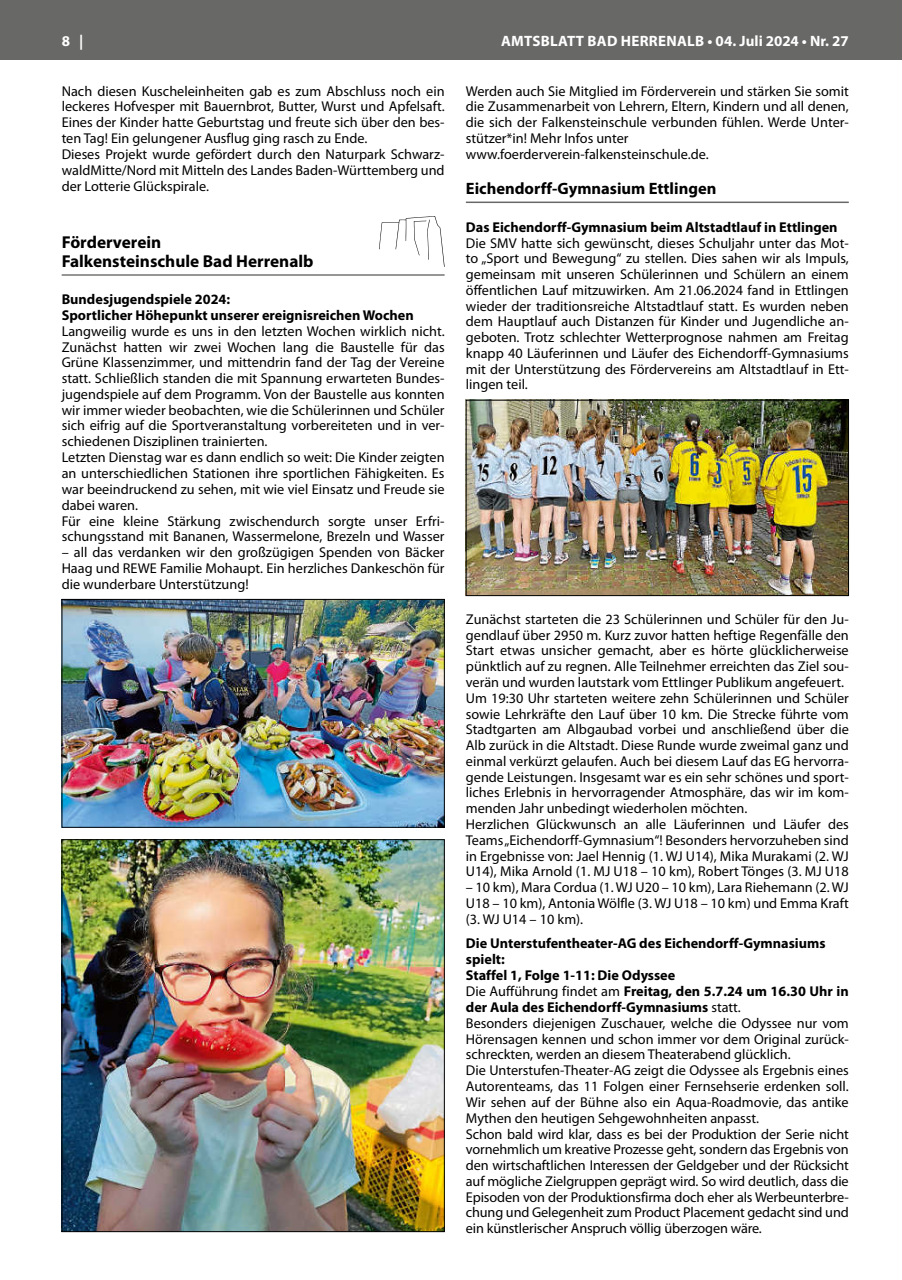
<style>
.page{position:relative;width:902px;height:1280px;background:#fff}
.page>*{position:absolute;margin:0;border:0;box-sizing:border-box;transform-origin:0 0}
.t1{font:700 17.25px/18.8px "Myriad Pro";color:#000}
.t2{font:700 16.5px "Myriad Pro";color:#000}
.t3{font:700 15px "Myriad Pro";letter-spacing:.02em;color:#fff}
.t4{font:14.25px/15.8px "Myriad Pro";color:#000}
.t5{font:700 14.25px/16px "Myriad Pro";color:#000}
.s1{font-weight:700}
</style>
<div class="page">
<div style="left:0;top:0;width:901px;height:60px;background:#686867"></div>
<hr style="left:62px;top:274px;width:382px;height:2px;background:#737372">
<svg style="left:379px;top:216px;width:65px;height:50px"></svg>
<img style="left:64px;top:601px;width:378px;height:224px">
<div style="left:62px;top:599px;width:382px;height:228px;border:1px solid #000"></div>
<img style="left:64px;top:841px;width:378px;height:389px">
<div style="left:62px;top:839px;width:382px;height:393px;border:1px solid #000"></div>
<hr style="left:466px;top:202px;width:382px;height:1px;background:#686867">
<img style="left:468px;top:402px;width:378px;height:192px">
<div style="left:466px;top:400px;width:382px;height:196px;border:1px solid #000"></div>
<p class="t3" style="left:62px;top:31px;width:23px">8 |</p>
<p class="t3" style="left:501px;top:31px;width:349px">AMTSBLATT BAD HERRENALB • 04. Juli 2024 • Nr. 27</p>
<p class="t4" style="left:62px;top:83px;width:384px">Nach diesen Kuscheleinheiten gab es zum Abschluss noch ein leckeres Hofvesper mit Bauernbrot, Butter, Wurst und Apfelsaft.<br>Eines der Kinder hatte Geburtstag und freute sich über den bes&shy;ten Tag! Ein gelungener Ausflug ging rasch zu Ende.<br>Dieses Projekt wurde gefördert durch den Naturpark Schwarz&shy;waldMitte/Nord mit Mitteln des Landes Baden-Württemberg und der Lotterie Glückspirale.</p>
<p class="t4" style="left:466px;top:83px;width:384px">Werden auch Sie Mitglied im Förderverein und stärken Sie somit die Zusammenarbeit von Lehrern, Eltern, Kindern und all denen, die sich der Falkensteinschule verbunden fühlen. Werde Unter&shy;stützer*in! Mehr Infos unter www.foerderverein-falkensteinschule.de.</p>
<p class="t2" style="left:466px;top:178px;width:252px">Eichendorff-Gymnasium Ettlingen</p>
<p class="t5" style="left:466px;top:218px;width:373px">Das Eichendorff-Gymnasium beim Altstadtlauf in Ettlingen</p>
<p class="t4" style="left:466px;top:235px;width:384px;text-align:justify">Die SMV hatte sich gewünscht, dieses Schuljahr unter das Mot&shy;to „Sport und Bewegung“ zu stellen. Dies sahen wir als Impuls, gemeinsam mit unseren Schülerinnen und Schülern an einem öffentlichen Lauf mitzuwirken. Am 21.06.2024 fand in Ettlingen wieder der traditionsreiche Altstadtlauf statt. Es wurden neben dem Hauptlauf auch Distanzen für Kinder und Jugendliche an&shy;geboten. Trotz schlechter Wetterprognose nahmen am Freitag knapp 40 Läuferinnen und Läufer des Eichendorff-Gymnasiums mit der Unterstützung des Fördervereins am Altstadtlauf in Ett&shy;lingen teil.</p>
<p class="t1" style="left:62px;top:232px;width:253px">Förderverein<br>Falkensteinschule Bad Herrenalb</p>
<p class="t5" style="left:62px;top:290px;width:353px">Bundesjugendspiele 2024:<br>Sportlicher Höhepunkt unserer ereignisreichen Wochen</p>
<p class="t4" style="left:62px;top:323px;width:384px">Langweilig wurde es uns in den letzten Wochen wirklich nicht.<br>Zunächst hatten wir zwei Wochen lang die Baustelle für das Grüne Klassenzimmer, und mittendrin fand der Tag der Vereine statt. Schließlich standen die mit Spannung erwarteten Bundes&shy;jugendspiele auf dem Programm. Von der Baustelle aus konnten wir immer wieder beobachten, wie die Schülerinnen und Schüler sich eifrig auf die Sportveranstaltung vorbereiteten und in ver&shy;schiedenen Disziplinen trainierten.<br>Letzten Dienstag war es dann endlich so weit: Die Kinder zeigten an unterschiedlichen Stationen ihre sportlichen Fähigkeiten. Es war beeindruckend zu sehen, mit wie viel Einsatz und Freude sie dabei waren.<br>Für eine kleine Stärkung zwischendurch sorgte unser Erfri&shy;schungsstand mit Bananen, Wassermelone, Brezeln und Wasser</p>
<p class="t4" style="left:62px;top:544px;width:384px;text-align:justify">– all das verdanken wir den großzügigen Spenden von Bäcker Haag und REWE Familie Mohaupt. Ein herzliches Dankeschön für die wunderbare Unterstützung!</p>
<p class="t4" style="left:466px;top:611px;width:384px">Zunächst starteten die 23 Schülerinnen und Schüler für den Ju&shy;gendlauf über 2950 m. Kurz zuvor hatten heftige Regenfälle den Start etwas unsicher gemacht, aber es hörte glücklicherweise pünktlich auf zu regnen. Alle Teilnehmer erreichten das Ziel sou&shy;verän und wurden lautstark vom Ettlinger Publikum angefeuert.<br>Um 19:30 Uhr starteten weitere zehn Schülerinnen und Schüler sowie Lehrkräfte den Lauf über 10 km. Die Strecke führte vom Stadtgarten am Albgaubad vorbei und anschließend über die Alb zurück in die Altstadt. Diese Runde wurde zweimal ganz und einmal verkürzt gelaufen. Auch bei diesem Lauf das EG hervorra&shy;gende Leistungen. Insgesamt war es ein sehr schönes und sport&shy;liches Erlebnis in hervorragender Atmosphäre, das wir im kom&shy;menden Jahr unbedingt wiederholen möchten.<br>Herzlichen Glückwunsch an alle Läuferinnen und Läufer des Teams „Eichendorff-Gymnasium“! Besonders hervorzuheben sind in Ergebnisse von: Jael Hennig (1. WJ U14), Mika Murakami (2. WJ U14), Mika Arnold (1. MJ U18 – 10 km), Robert Tönges (3. MJ U18</p>
<p class="t4" style="left:466px;top:879px;width:384px;text-align:justify">– 10 km), Mara Cordua (1. WJ U20 – 10 km), Lara Riehemann (2. WJ U18 – 10 km), Antonia Wölfle (3. WJ U18 – 10 km) und Emma Kraft (3. WJ U14 – 10 km).</p>
<p class="t4" style="left:466px;top:935px;width:384px"><span class="s1">Die Unterstufentheater-AG des Eichendorff-Gymnasiums spielt:<br>Staffel 1, Folge 1-11: Die Odyssee<br></span>Die Aufführung findet am <span class="s1">Freitag, den 5.7.24 um 16.30 Uhr in der Aula des Eichendorff-Gymnasiums</span> statt.<br>Besonders diejenigen Zuschauer, welche die Odyssee nur vom Hörensagen kennen und schon immer vor dem Original zurück&shy;schreckten, werden an diesem Theaterabend glücklich.<br>Die Unterstufen-Theater-AG zeigt die Odyssee als Ergebnis eines Autorenteams, das 11 Folgen einer Fernsehserie erdenken soll.<br>Wir sehen auf der Bühne also ein Aqua-Roadmovie, das antike Mythen den heutigen Sehgewohnheiten anpasst.<br>Schon bald wird klar, dass es bei der Produktion der Serie nicht vornehmlich um kreative Prozesse geht, sondern das Ergebnis von den wirtschaftlichen Interessen der Geldgeber und der Rücksicht auf mögliche Zielgruppen geprägt wird. So wird deutlich, dass die Episoden von der Produktionsfirma doch eher als Werbeunterbre&shy;chung und Gelegenheit zum Product Placement gedacht sind und ein künstlerischer Anspruch völlig überzogen wäre.</p>
</div>
